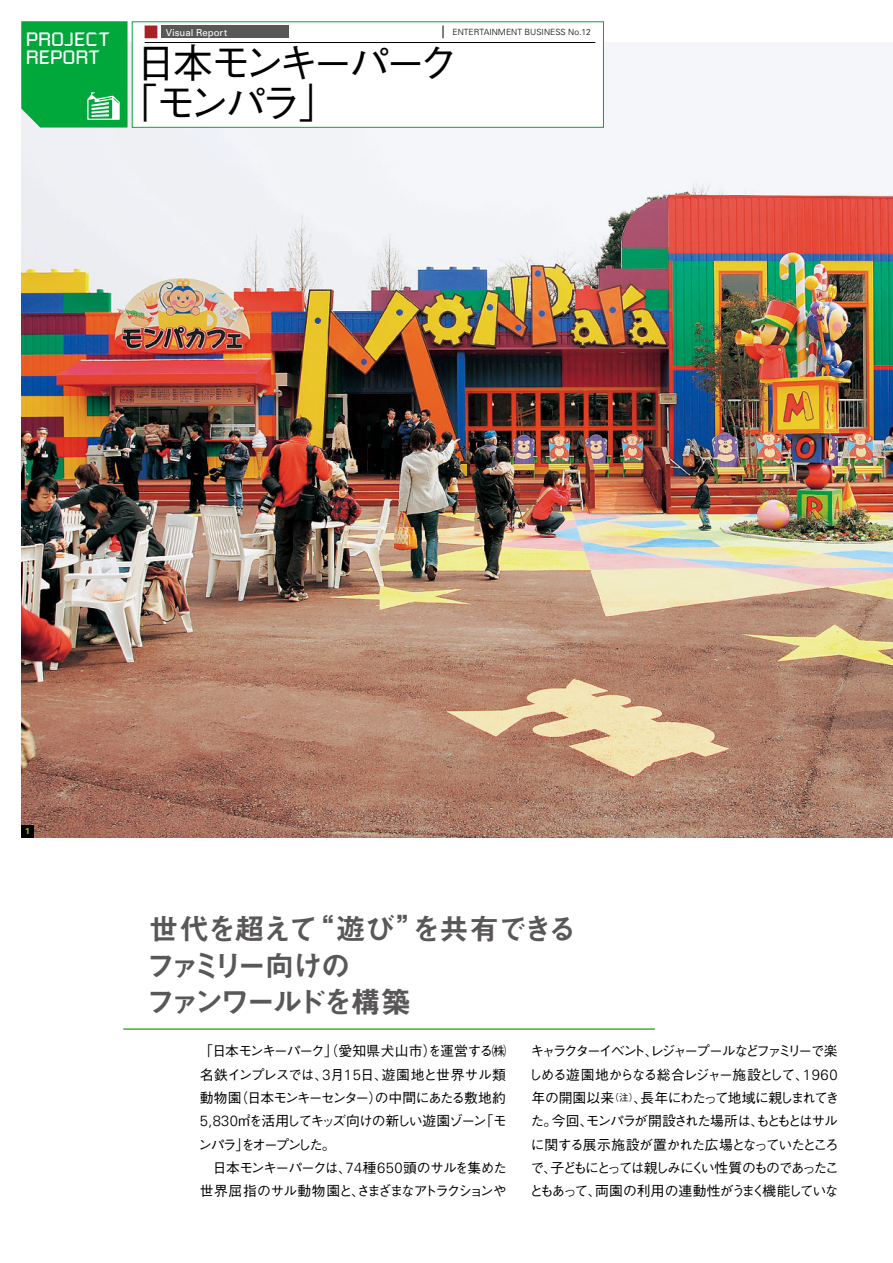
<style>
.page{position:relative;width:893px;height:1263px;background:#fff}
.page>*{position:absolute;margin:0;border:0;box-sizing:border-box;transform-origin:0 0}
.t1{font:500 40.35px/40.3px "Gothic BBB Pro";letter-spacing:-.125em;color:#000}
.t2{font:29.7px/36.2px "Midashi Go Pro MB31";letter-spacing:-.085em;color:#595757}
.t3{font:19.2px/18px "Russell Square";color:#fff}
.t4{font:500 13.8px/23.4px "Gothic BBB Pro";letter-spacing:-.1em;color:#000}
.t5{font:9.6px "Univers";color:#fff}
.t6{font:300 8.55px "Univers";color:#000}
.t7{font:700 8.55px "Univers";color:#abcd03}
.s1{font-family:"Univers";font-weight:300;font-size:14.85px}
.s2{font-size:9.6px}
</style>
<div class="page">
<img style="left:21px;top:43px;width:872px;height:795px">
<div style="left:132px;top:21px;width:472px;height:107px;background:#fff;border:1px solid #00a73b"></div>
<svg style="left:21px;top:21px;width:107px;height:107px;background:#10ac47"></svg>
<hr style="left:123px;top:1028px;width:532px;height:2px;background:#45b035">
<div style="left:21px;top:825px;width:13px;height:13px;background:#000"></div>
<svg style="left:443px;top:26px;width:1px;height:12px"></svg>
<div style="left:162px;top:26px;width:127px;height:12px;background:#595757"></div>
<div style="left:145px;top:26px;width:12px;height:12px;background:#a72126"></div>
<hr style="left:145px;top:42px;width:450px;height:1px;background:#000">
<p class="t6" style="left:452px;top:27px;width:140px">ENTERTAINMENT BUSINESS No.12</p>
<p class="t3" style="left:26px;top:30px;width:85px">PROJECT<br>REPORT</p>
<p class="t5" style="left:166px;top:26px;width:63px">Visual Report</p>
<p class="t1" style="left:117px;top:38px;width:342px;text-indent:19px">日本モンキーパーク「モンパラ」</p>
<p class="t7" style="left:25px;top:826px;width:6px">1</p>
<p class="t2" style="left:146px;top:908px;width:433px">世代を超えて“遊び”を共有できるファミリー向けの<br>ファンワールドを構築</p>
<p class="t4" style="left:198px;top:1037px;width:310px">「日本モンキーパーク」（愛知県犬山市）を運営する㈱名鉄インプレスでは、<span class="s1">3</span>月<span class="s1">15</span>日、遊園地と世界サル類動物園（日本モンキーセンター）の中間にあたる敷地約<br><span class="s1">5,830</span>㎡を活用してキッズ向けの新しい遊園ゾーン「モンパラ」をオープンした。<br>　日本モンキーパークは、<span class="s1">74</span>種<span class="s1">650</span>頭のサルを集めた世界屈指のサル動物園と、さまざまなアトラクションや</p>
<p class="t4" style="left:528px;top:1037px;width:312px">キャラクターイベント、レジャープールなどファミリーで楽しめる遊園地からなる総合レジャー施設として、<span class="s1">1960</span>年の開園以来<span class="s2">（注）</span>、長年にわたって地域に親しまれてきた。今回、モンパラが開設された場所は、もともとはサルに関する展示施設が置かれた広場となっていたところで、子どもにとっては親しみにくい性質のものであったこともあって、両園の利用の連動性がうまく機能していな</p>
</div>
